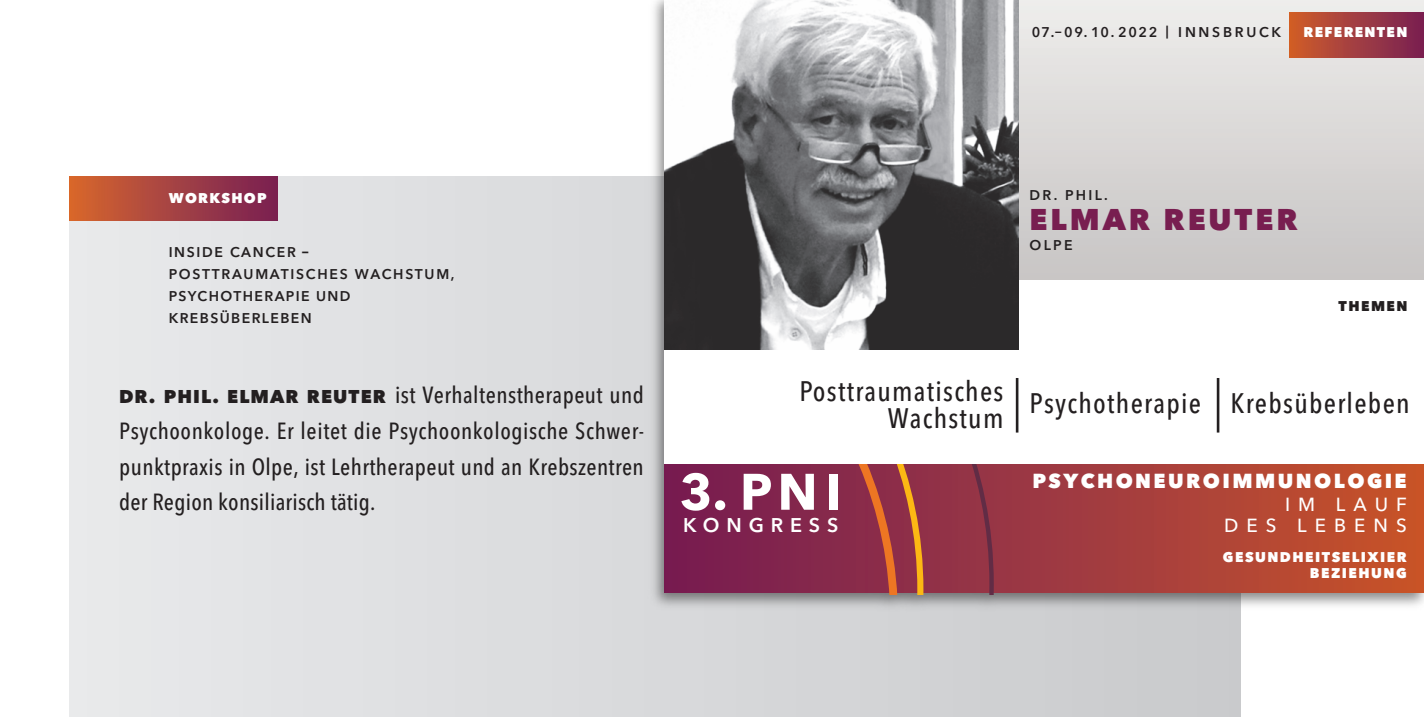
<style>
.page{position:relative;width:1424px;height:717px;background:#fff}
.page>*{position:absolute;margin:0;border:0;box-sizing:border-box;transform-origin:0 0}
.t1{font:700 50.75px "Avenir Next";color:#fff}
.t2{font:800 29.75px "Avenir Next";letter-spacing:.1em;color:#781e50}
.t3{font:500 28px/26.2px "Avenir Next Condensed";letter-spacing:.045em;color:#231f20;text-align:right}
.t4{font:500 23.1px/35.9px "Avenir Next Condensed";letter-spacing:.01em;color:#231f20;text-align:justify}
.t5{font:800 20.12px "Avenir Next";letter-spacing:.12em;color:#fff}
.t6{font:600 19.6px "Avenir Next";letter-spacing:.35em;color:#fff}
.t7{font:500 18.9px/21px "Avenir Next";letter-spacing:.425em;color:#fff;text-align:right}
.t8{font:600 14px/21.9px "Avenir Next";letter-spacing:.12em;color:#231f20}
.t9{font:800 14px/15.8px "Avenir Next";letter-spacing:.105em;color:#fff;text-align:right}
.t10{font:600 14px "Avenir Next";letter-spacing:.195em;color:#231f20}
.t11{font:800 14px "Avenir Next";letter-spacing:.105em;color:#231f20}
.s1{font-family:"Fago Co Medium Caps";font-weight:400}
.s2{font-family:"Fago Co";font-weight:700}
.s3{font-family:"Avenir Next";font-weight:800;font-size:18.38px}
</style>
<div class="page">
<div style="left:69px;top:176px;width:1171px;height:541px;background:linear-gradient(to right,#e8e9eb,#c9cacc)"></div>
<img style="left:646px;top:0;width:778px;height:615px">
<svg style="left:1018px;top:0;width:406px;height:280px;background:#d9d7d6"></svg>
<svg style="left:994px;top:464px;width:430px;height:129px;background:#af4437"></svg>
<div style="left:1289px;top:12px;width:135px;height:45px;background:linear-gradient(to right,#cf5d2a,#771f54)"></div>
<svg style="left:665px;top:464px;width:329px;height:130px;background:#8a2d49"></svg>
<div style="left:665px;top:280px;width:759px;height:184px;background:#fff"></div>
<img style="left:665px;top:0;width:353px;height:350px">
<hr style="left:1217px;top:378px;width:2px;height:54px;background:#231f20">
<hr style="left:1016px;top:378px;width:2px;height:54px;background:#231f20">
<div style="left:69px;top:176px;width:209px;height:45px;background:linear-gradient(to right,#d7672e,#761f54)"></div>
<p class="t10" style="left:1032px;top:20px;width:251px">07.<span class="s1">–</span>09.10.2022 <span class="s1">|</span> INNSBRUCK</p>
<p class="t9" style="left:1303px;top:24px;width:105px">REFERENTEN</p>
<p class="t9" style="left:169px;top:190px;width:99px">WORKSHOP</p>
<p class="t8" style="left:169px;top:241px;width:287px">INSIDE CANCER <span class="s2">–<br></span>POSTTRAUMATISCHES WACHSTUM,<br>PSYCHOTHERAPIE UND<br>KREBSÜBERLEBEN</p>
<p class="t4" style="left:119px;top:377px;width:527px"><span class="s3">DR. PHIL. ELMAR REUTER</span> ist Verhaltenstherapeut und Psychoonkologe. Er leitet die Psychoonkologische Schwer&shy;punktpraxis in Olpe, ist Lehrtherapeut und an Krebszentren der Region konsiliarisch tätig.</p>
<p class="t8" style="left:1029px;top:184px;width:80px">DR. PHIL.</p>
<p class="t2" style="left:1029px;top:201px;width:270px">ELMAR REUTER</p>
<p class="t8" style="left:1029px;top:234px;width:45px">OLPE</p>
<p class="t11" style="left:1338px;top:297px;width:71px">THEMEN</p>
<p class="t3" style="left:799px;top:378px;width:206px">Posttraumatisches<br>Wachstum</p>
<p class="t3" style="left:1029px;top:390px;width:382px">Psychotherapie Krebsüberleben</p>
<h1 class="t1" style="left:680px;top:448px;width:163px">3. PNI</h1>
<p class="t6" style="left:683px;top:509px;width:157px">KONGRESS</p>
<p class="t5" style="left:1032px;top:469px;width:376px">PSYCHONEUROIMMUNOLOGIE</p>
<p class="t7" style="left:1224px;top:493px;width:184px">IM LAUF<br>DES LEBENS</p>
<p class="t9" style="left:1223px;top:549px;width:185px">GESUNDHEITSELIXIER<br>BEZIEHUNG</p>
</div>
